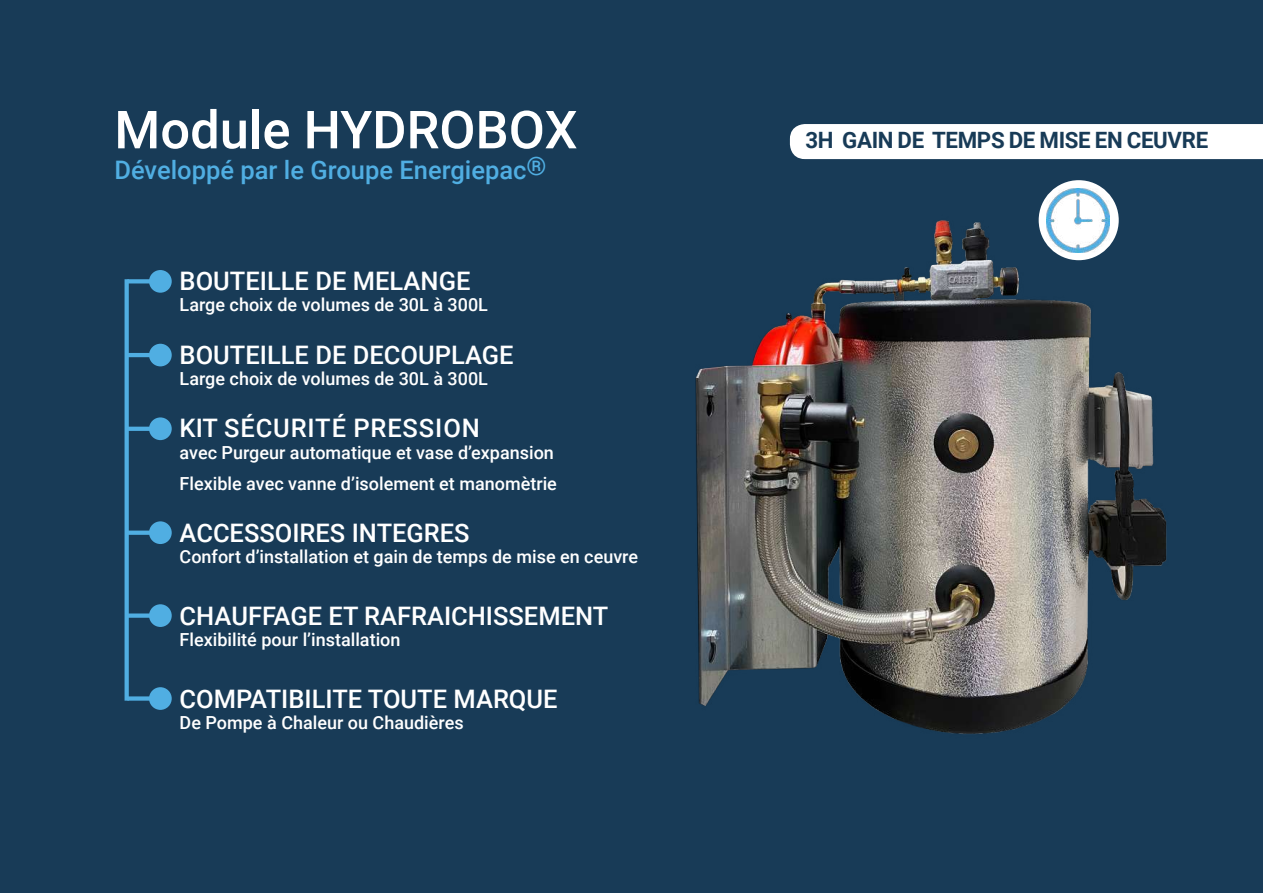
<style>
.page{position:relative;width:1263px;height:893px;background:#183b57}
.page>*{position:absolute;margin:0;border:0;box-sizing:border-box;transform-origin:0 0}
.t1{font:500 52.5px "Roboto";color:#fff}
.t2{font:500 25.5px "Roboto";color:#fff}
.t3{font:500 25.5px "Roboto";color:#50aee2}
.t4{font:500 25.5px "Roboto";letter-spacing:.035em;color:#fff}
.t5{font:700 22.5px "Roboto";letter-spacing:-.015em;color:#183b57}
.t6{font:500 18px/30.6px "Roboto";color:#fff}
</style>
<div class="page">
<img style="left:695px;top:180px;width:472px;height:554px">
<div style="left:149px;top:270px;width:23px;height:23px;background:#50aee2;border-radius:50%"></div>
<svg style="left:129px;top:279px;width:20px;height:4px"></svg>
<svg style="left:125px;top:279px;width:4px;height:422px;background:#4da8db"></svg>
<div style="left:149px;top:687px;width:23px;height:23px;background:#50aee2;border-radius:50%"></div>
<div style="left:127px;top:696px;width:33px;height:5px;background:#50aee2"></div>
<div style="left:149px;top:344px;width:23px;height:22px;background:#50aee2;border-radius:50%"></div>
<hr style="left:127px;top:353px;width:33px;height:4px;background:#50aee2">
<div style="left:149px;top:417px;width:23px;height:23px;background:#50aee2;border-radius:50%"></div>
<svg style="left:127px;top:427px;width:22px;height:4px"></svg>
<div style="left:149px;top:521px;width:23px;height:23px;background:#50aee2;border-radius:50%"></div>
<svg style="left:127px;top:531px;width:22px;height:4px"></svg>
<div style="left:149px;top:604px;width:23px;height:23px;background:#50aee2;border-radius:50%"></div>
<div style="left:127px;top:613px;width:33px;height:5px;background:#50aee2"></div>
<div style="left:790px;top:124px;width:473px;height:35px;background:#fff"></div>
<div style="left:1039px;top:180px;width:80px;height:80px;background:#fff;border-radius:50%"></div>
<img style="left:1047px;top:189px;width:63px;height:63px">
<h1 class="t1" style="left:114px;top:93px;width:465px">Module HYDROBOX</h1>
<h2 class="t3" style="left:114px;top:152px;width:434px">Développé par le Groupe Energiepac®</h2>
<h2 class="t2" style="left:180px;top:263px;width:292px">BOUTEILLE DE MELANGE</h2>
<p class="t6" style="left:180px;top:289px;width:310px">Large choix de volumes de 30L à 300L</p>
<h2 class="t2" style="left:180px;top:337px;width:335px">BOUTEILLE DE DECOUPLAGE</h2>
<p class="t6" style="left:180px;top:363px;width:310px">Large choix de volumes de 30L à 300L</p>
<h2 class="t4" style="left:180px;top:411px;width:302px">KIT SÉCURITÉ PRESSION</h2>
<p class="t6" style="left:180px;top:437px;width:379px">avec Purgeur automatique et vase d’expansion<br>Flexible avec vanne d’isolement et manomètrie</p>
<h2 class="t2" style="left:180px;top:515px;width:291px">ACCESSOIRES INTEGRES</h2>
<p class="t6" style="left:180px;top:541px;width:460px">Confort d’installation et gain de temps de mise en ceuvre</p>
<h2 class="t2" style="left:180px;top:598px;width:430px">CHAUFFAGE ET RAFRAICHISSEMENT</h2>
<p class="t6" style="left:180px;top:624px;width:222px">Flexibilité pour l’installation</p>
<h2 class="t2" style="left:180px;top:681px;width:379px">COMPATIBILITE TOUTE MARQUE</h2>
<p class="t6" style="left:180px;top:707px;width:285px">De Pompe à Chaleur ou Chaudières</p>
<p class="t5" style="left:805px;top:125px;width:404px">3H GAIN DE TEMPS DE MISE EN CEUVRE</p>
</div>
